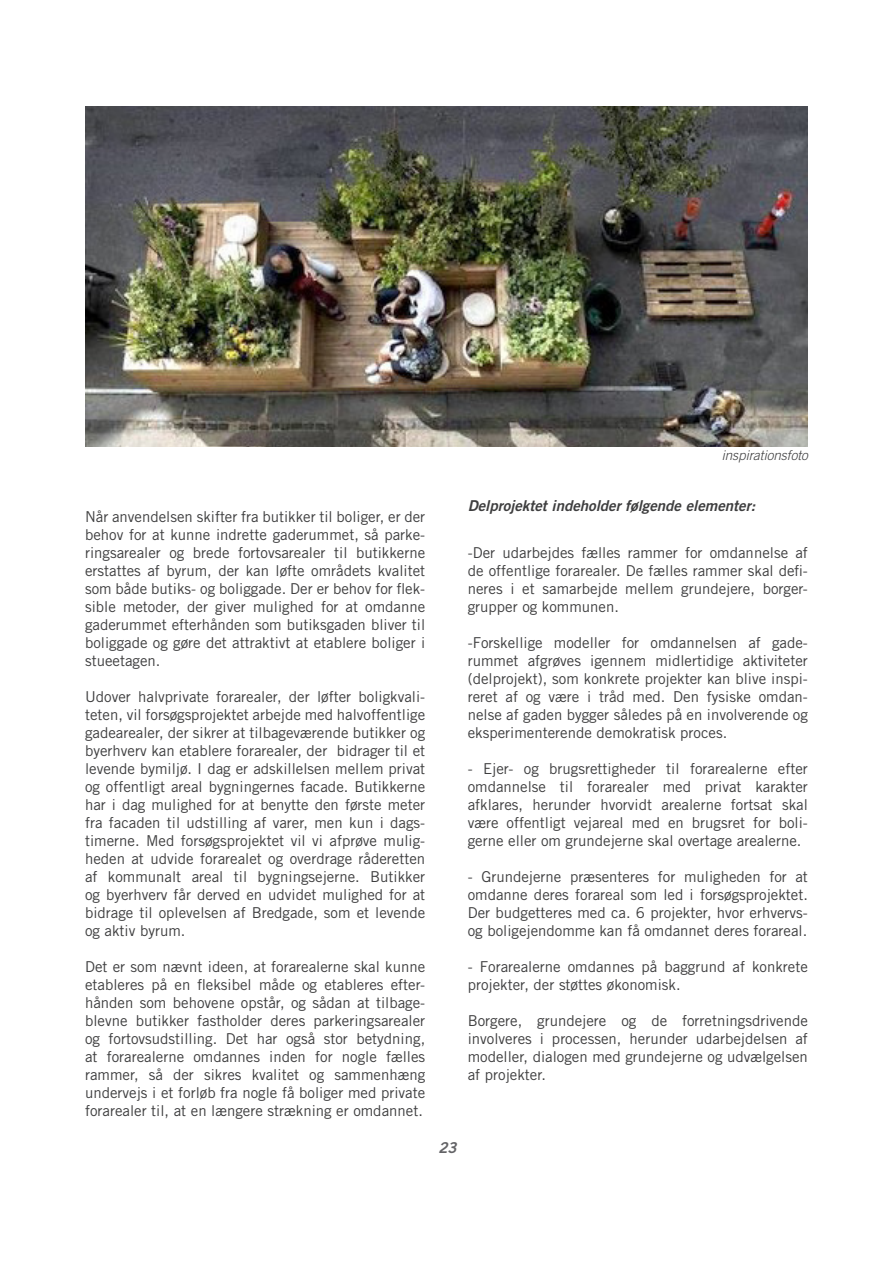
<style>
.page{position:relative;width:893px;height:1263px;background:#fff}
.page>*{position:absolute;margin:0;border:0;box-sizing:border-box;transform-origin:0 0}
.t1{font:15px/18px "Trade Gothic LT Std";color:#3e3e3f;text-align:justify}
.kURSIV_SKRIFT{font:15px "Trade Gothic LT Std Bd 2 Obl";color:#3e3e3f}
.t2{font:15px "Trade Gothic LT Std Bd 2 Obl";color:#636366}
.billedtekst{font:italic 300 13.5px "Trade Gothic LT Std";color:#3e3e3f}
</style>
<div class="page">
<img style="left:85px;top:106px;width:723px;height:340px">
<p class="billedtekst" style="left:722px;top:447px;width:88px">inspirationsfoto</p>
<p class="t1" style="left:85px;top:507px;width:342px">Når anvendelsen skifter fra butikker til boliger, er der behov for at kunne indrette gaderummet, så parke&shy;ringsarealer og brede fortovsarealer til butikkerne erstattes af byrum, der kan løfte områdets kvalitet som både butiks- og boliggade. Der er behov for flek&shy;sible metoder, der giver mulighed for at omdanne gaderummet efterhånden som butiksgaden bliver til boliggade og gøre det attraktivt at etablere boliger i stueetagen.</p>
<p class="t1" style="left:85px;top:687px;width:342px">Udover halvprivate forarealer, der løfter boligkvali&shy;teten, vil forsøgsprojektet arbejde med halvoffentlige gadearealer, der sikrer at tilbageværende butikker og byerhverv kan etablere forarealer, der bidrager til et levende bymiljø. I dag er adskillelsen mellem privat og offentligt areal bygningernes facade. Butikkerne har i dag mulighed for at benytte den første meter fra facaden til udstilling af varer, men kun i dags&shy;timerne. Med forsøgsprojektet vil vi afprøve mulig&shy;heden at udvide forarealet og overdrage råderetten af kommunalt areal til bygningsejerne. Butikker og byerhverv får derved en udvidet mulighed for at bidrage til oplevelsen af Bredgade, som et levende og aktiv byrum.</p>
<p class="t1" style="left:85px;top:957px;width:342px">Det er som nævnt ideen, at forarealerne skal kunne etableres på en fleksibel måde og etableres efter&shy;hånden som behovene opstår, og sådan at tilbage&shy;blevne butikker fastholder deres parkeringsarealer og fortovsudstilling. Det har også stor betydning, at forarealerne omdannes inden for nogle fælles rammer, så der sikres kvalitet og sammenhæng undervejs i et forløb fra nogle få boliger med private forarealer til, at en længere strækning er omdannet.</p>
<p class="kURSIV_SKRIFT" style="left:468px;top:496px;width:289px">Delprojektet indeholder følgende elementer:</p>
<p class="t1" style="left:468px;top:543px;width:342px">-Der udarbejdes fælles rammer for omdannelse af de offentlige forarealer. De fælles rammer skal defi&shy;neres i et samarbejde mellem grundejere, borger&shy;grupper og kommunen.</p>
<p class="t1" style="left:468px;top:633px;width:342px">-Forskellige modeller for omdannelsen af gade&shy;rummet afgrøves igennem midlertidige aktiviteter (delprojekt), som konkrete projekter kan blive inspi&shy;reret af og være i tråd med. Den fysiske omdan&shy;nelse af gaden bygger således på en involverende og eksperimenterende demokratisk proces.</p>
<p class="t1" style="left:468px;top:759px;width:342px">- Ejer- og brugsrettigheder til forarealerne efter omdannelse til forarealer med privat karakter afklares, herunder hvorvidt arealerne fortsat skal være offentligt vejareal med en brugsret for boli&shy;gerne eller om grundejerne skal overtage arealerne.</p>
<p class="t1" style="left:468px;top:867px;width:342px">- Grundejerne præsenteres for muligheden for at omdanne deres forareal som led i forsøgsprojektet.<br>Der budgetteres med ca. 6 projekter, hvor erhvervs&shy;og boligejendomme kan få omdannet deres forareal.</p>
<p class="t1" style="left:468px;top:957px;width:342px">- Forarealerne omdannes på baggrund af konkrete projekter, der støttes økonomisk.</p>
<p class="t1" style="left:468px;top:1011px;width:342px">Borgere, grundejere og de forretningsdrivende involveres i processen, herunder udarbejdelsen af modeller, dialogen med grundejerne og udvælgelsen af projekter.</p>
<p class="t2" style="left:438px;top:1138px;width:20px">23</p>
</div>
